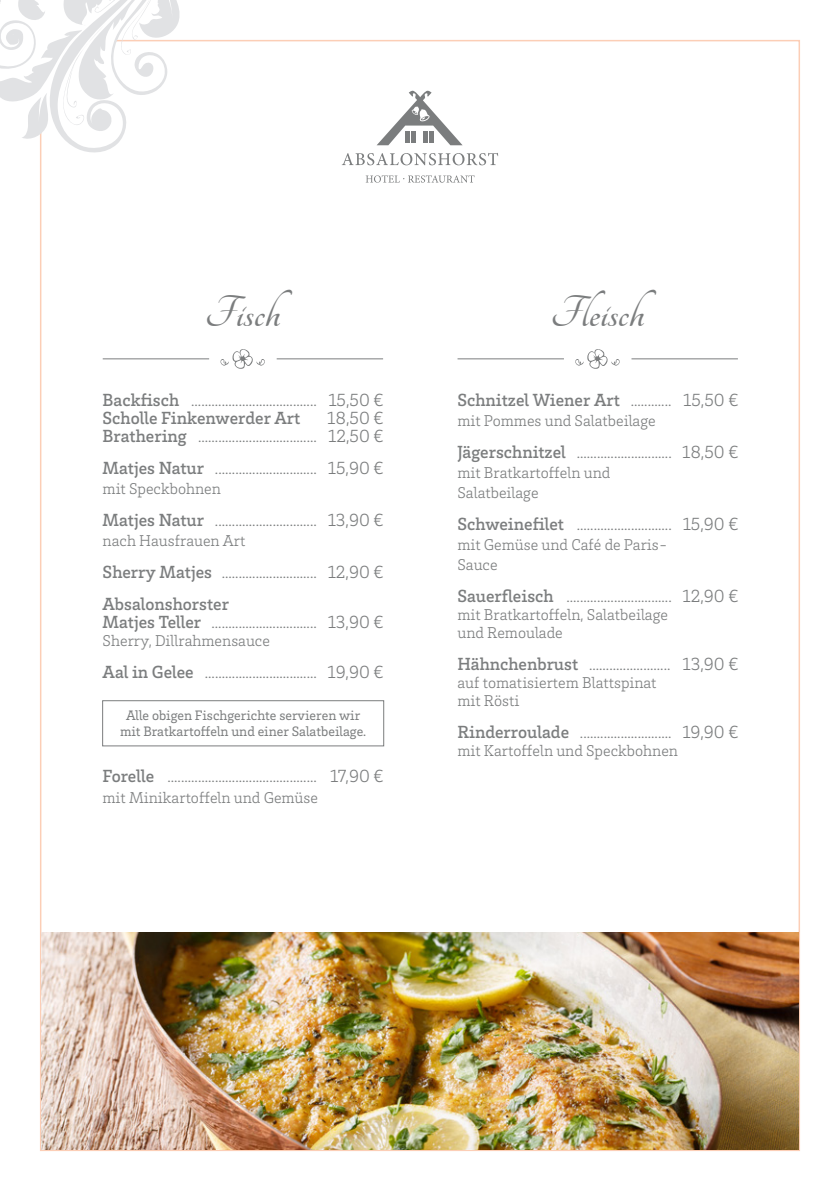
<style>
.page{position:relative;width:840px;height:1191px;background:#fff}
.page>*{position:absolute;margin:0;border:0;box-sizing:border-box;transform-origin:0 0}
.t1{font:700 48px "Tangerine";color:#7b7d7e}
.t2{font:300 18px "Brix Slab";color:#7b7d7e}
.t3{font:500 18px "Brix Slab";color:#7b7d7e}
.t4{font:300 16px/18px "Brix Slab";color:#7b7d7e}
.t5{font:14px "Brix Slab";color:#7b7d7e}
.s1{font-weight:500;font-size:18px}
.s2{font-weight:300;font-size:16px}
</style>
<div class="page">
<svg style="left:0;top:0;width:182px;height:154px"></svg>
<img style="left:41px;top:933px;width:757px;height:216px">
<svg style="left:341px;top:153px;width:157px;height:12px"></svg>
<svg style="left:365px;top:175px;width:109px;height:8px"></svg>
<svg style="left:377px;top:91px;width:85px;height:54px"></svg>
<svg style="left:575px;top:349px;width:44px;height:20px"></svg>
<hr style="left:631px;top:358px;width:106px;height:1px;background:#7b7d7e">
<hr style="left:457px;top:358px;width:106px;height:1px;background:#7b7d7e">
<svg style="left:220px;top:349px;width:45px;height:20px"></svg>
<hr style="left:276px;top:358px;width:107px;height:1px;background:#7b7d7e">
<hr style="left:103px;top:358px;width:106px;height:1px;background:#7b7d7e">
<div style="left:102px;top:700px;width:282px;height:46px;border:1px solid #7b7d7e"></div>
<p class="t1" style="left:205px;top:289px;width:77px">Fisch</p>
<p class="t4" style="left:103px;top:391px;width:215px"><span class="s1">Backfisch</span> .....................................</p>
<p class="t3" style="left:103px;top:406px;width:199px">Scholle Finkenwerder Art</p>
<p class="t4" style="left:103px;top:427px;width:215px"><span class="s1">Brathering</span> ...................................</p>
<p class="t4" style="left:103px;top:459px;width:215px"><span class="s1">Matjes Natur</span> ..............................</p>
<p class="t4" style="left:103px;top:479px;width:120px">mit Speckbohnen</p>
<p class="t4" style="left:103px;top:511px;width:215px"><span class="s1">Matjes Natur</span> ..............................</p>
<p class="t4" style="left:103px;top:531px;width:144px">nach Hausfrauen Art</p>
<p class="t4" style="left:103px;top:563px;width:215px"><span class="s1">Sherry Matjes</span> ............................</p>
<p class="t3" style="left:103px;top:592px;width:128px">Absalonshorster</p>
<p class="t4" style="left:103px;top:613px;width:215px"><span class="s1">Matjes Teller</span> ...............................</p>
<p class="t4" style="left:103px;top:631px;width:169px">Sherry, Dillrahmensauce</p>
<p class="t4" style="left:103px;top:663px;width:216px"><span class="s1">Aal in Gelee</span> .................................</p>
<p class="t5" style="left:126px;top:706px;width:236px">Alle obigen Fischgerichte servieren wir</p>
<p class="t5" style="left:120px;top:722px;width:248px">mit Bratkartoffeln und einer Salatbeilage.</p>
<p class="t2" style="left:328px;top:388px;width:57px">15,50 €</p>
<p class="t2" style="left:327px;top:406px;width:58px">18,50 €</p>
<p class="t2" style="left:328px;top:424px;width:57px">12,50 €</p>
<p class="t2" style="left:327px;top:456px;width:57px">15,90 €</p>
<p class="t2" style="left:327px;top:508px;width:57px">13,90 €</p>
<p class="t2" style="left:327px;top:560px;width:57px">12,90 €</p>
<p class="t2" style="left:327px;top:610px;width:57px">13,90 €</p>
<p class="t2" style="left:327px;top:660px;width:58px">19,90 €</p>
<p class="t4" style="left:102px;top:764px;width:217px;line-height:21.6px"><span class="s1">Forelle</span> ............................................ mit Minikartoffeln und Gemüse</p>
<p class="t2" style="left:330px;top:764px;width:55px">17,90 €</p>
<p class="t1" style="left:550px;top:289px;width:95px">Fleisch</p>
<p class="t3" style="left:457px;top:388px;width:215px">Schnitzel Wiener Art <span class="s2">............</span></p>
<p class="t4" style="left:457px;top:411px;width:200px">mit Pommes und Salatbeilage</p>
<p class="t4" style="left:457px;top:443px;width:216px"><span class="s1">Jägerschnitzel</span> ............................</p>
<p class="t4" style="left:457px;top:462px;width:154px;line-height:20px">mit Bratkartoffeln und<br>Salatbeilage</p>
<p class="t4" style="left:457px;top:515px;width:216px"><span class="s1">Schweinefilet</span> ............................</p>
<p class="t4" style="left:457px;top:535px;width:212px">mit Gemüse und Café de Paris-</p>
<p class="t4" style="left:457px;top:555px;width:42px">Sauce</p>
<p class="t4" style="left:457px;top:587px;width:216px"><span class="s1">Sauerfleisch</span> ............................... mit Bratkartoffeln, Salatbeilage</p>
<p class="t4" style="left:457px;top:623px;width:107px">und Remoulade</p>
<p class="t4" style="left:457px;top:655px;width:214px"><span class="s1">Hähnchenbrust</span> ........................ auf tomatisiertem Blattspinat</p>
<p class="t4" style="left:457px;top:684px;width:215px;line-height:32px">mit Rösti<br><span class="s1">Rinderroulade</span> ...........................</p>
<p class="t4" style="left:457px;top:741px;width:222px">mit Kartoffeln und Speckbohnen</p>
<p class="t2" style="left:682px;top:388px;width:57px">15,50 €</p>
<p class="t2" style="left:681px;top:440px;width:58px">18,50 €</p>
<p class="t2" style="left:682px;top:512px;width:57px">15,90 €</p>
<p class="t2" style="left:682px;top:584px;width:57px">12,90 €</p>
<p class="t2" style="left:682px;top:652px;width:57px">13,90 €</p>
<p class="t2" style="left:682px;top:720px;width:58px">19,90 €</p>
</div>
